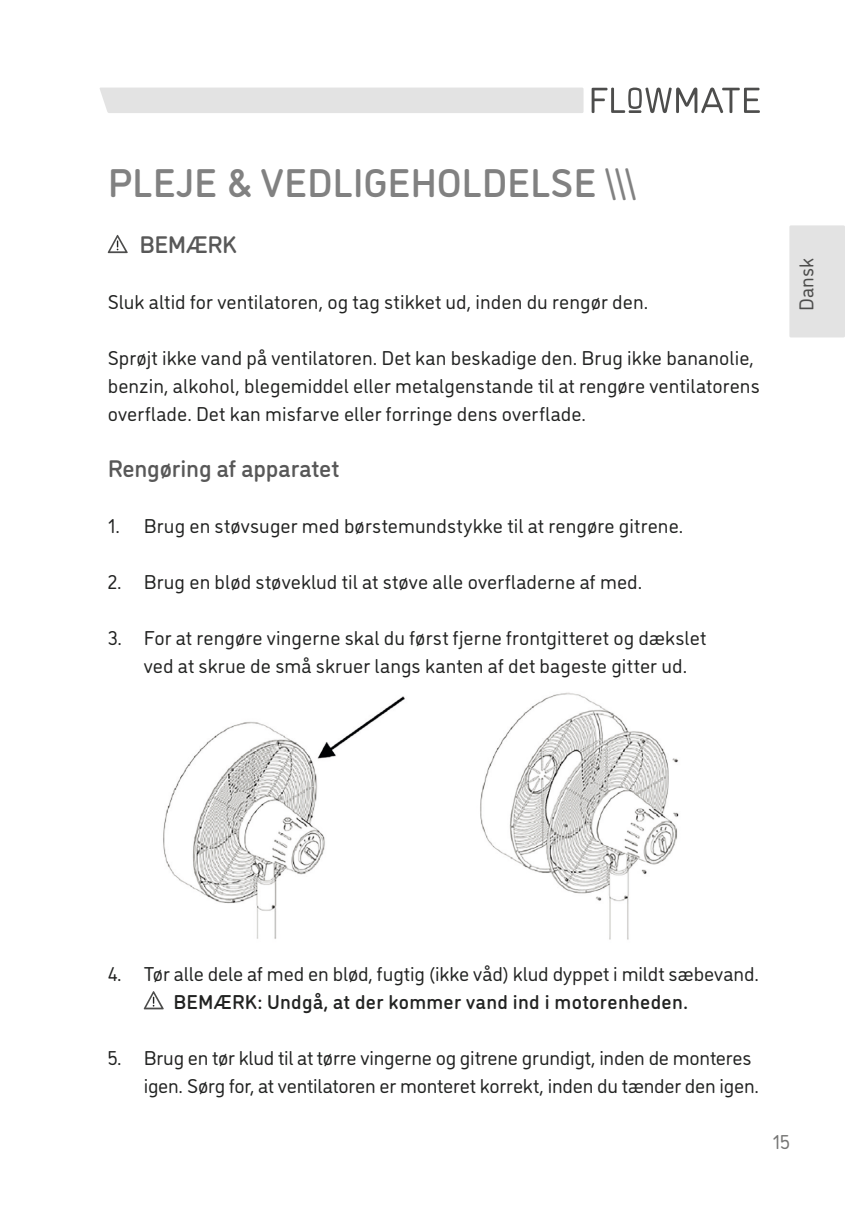
<style>
.page{position:relative;width:845px;height:1225px;background:#fff}
.page>*{position:absolute;margin:0;border:0;box-sizing:border-box;transform-origin:0 0}
.t1{font:500 40px "DI Nosaur";color:#818181}
.t2{font:500 24px "DI Nosaur";letter-spacing:-.01em;color:#585858}
.t3{font:20px/28px "DI Nosaur";letter-spacing:.005em;color:#222322}
.t4{font:500 20px "DI Nosaur";letter-spacing:.015em;color:#222322}
.t5{font:20px "DI Nosaur";letter-spacing:.005em;color:#4d4d4c}
.t6{font:20px "DI Nosaur";color:#757574}
</style>
<div class="page">
<div style="left:100px;top:88px;width:483px;height:25px;background:#e3e3e3"></div>
<svg style="left:591px;top:88px;width:169px;height:25px"></svg>
<div style="left:789px;top:225px;width:56px;height:112px;background:#e3e3e3"></div>
<svg style="left:107px;top:234px;width:21px;height:19px"></svg>
<svg style="left:143px;top:991px;width:21px;height:18px"></svg>
<img style="left:163px;top:692px;width:516px;height:248px">
<h1 class="t1" style="left:108px;top:154px;width:529px">PLEJE &amp; VEDLIGEHOLDELSE \\\</h1>
<p class="t2" style="left:139px;top:227px;width:99px">BEMÆRK</p>
<p class="t3" style="left:108px;top:287px;width:542px">Sluk altid for ventilatoren, og tag stikket ud, inden du rengør den.</p>
<p class="t3" style="left:108px;top:343px;width:653px">Sprøjt ikke vand på ventilatoren. Det kan beskadige den. Brug ikke bananolie, benzin, alkohol, blegemiddel eller metalgenstande til at rengøre ventilatorens overflade. Det kan misfarve eller forringe dens overflade.</p>
<p class="t2" style="left:108px;top:451px;width:233px">Rengøring af apparatet</p>
<p class="t3" style="left:108px;top:511px;width:577px">1. Brug en støvsuger med børstemundstykke til at rengøre gitrene.</p>
<p class="t3" style="left:108px;top:567px;width:536px">2. Brug en blød støveklud til at støve alle overfladerne af med.</p>
<p class="t3" style="left:144px;top:623px;width:564px;text-indent:-36px">3. For at rengøre vingerne skal du først fjerne frontgitteret og dækslet ved at skrue de små skruer langs kanten af det bageste gitter ud.</p>
<p class="t5" style="left:792px;top:311px;width:54px;rotate:-90deg">Dansk</p>
<p class="t3" style="left:108px;top:959px;width:652px">4. Tør alle dele af med en blød, fugtig (ikke våd) klud dyppet i mildt sæbevand.</p>
<p class="t4" style="left:173px;top:988px;width:516px">BEMÆRK: Undgå, at der kommer vand ind i motorenheden.</p>
<p class="t3" style="left:144px;top:1043px;width:616px;text-indent:-36px">5. Brug en tør klud til at tørre vingerne og gitrene grundigt, inden de monteres igen. Sørg for, at ventilatoren er monteret korrekt, inden du tænder den igen.</p>
<p class="t6" style="left:772px;top:1128px;width:19px">15</p>
</div>
